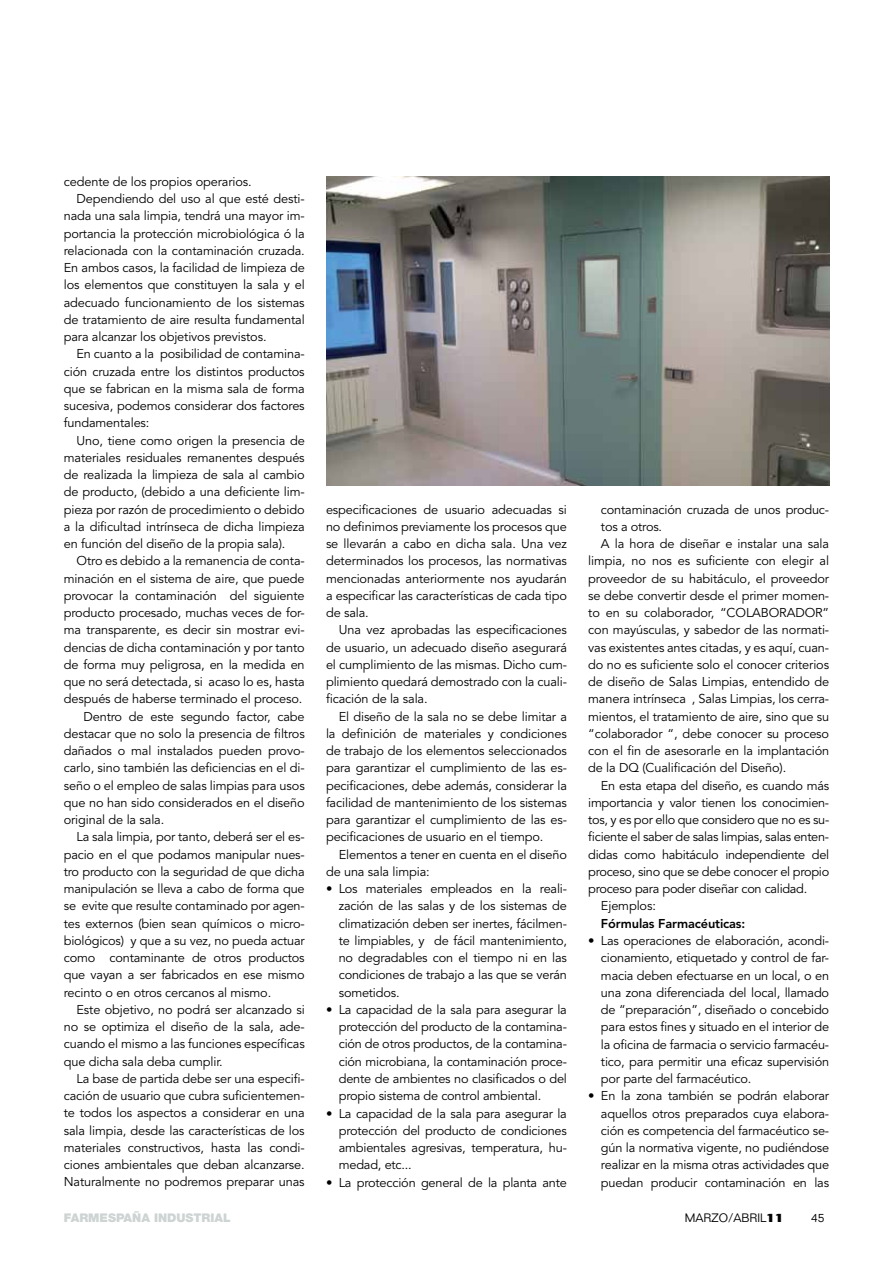
<style>
.page{position:relative;width:893px;height:1263px;background:#fff}
.page>*{position:absolute;margin:0;border:0;box-sizing:border-box;transform-origin:0 0}
.t1{font:12.75px/17.2px "Avenir";letter-spacing:-.01em;color:#000;text-align:justify}
.t2{font:800 12.75px "Avenir";letter-spacing:-.01em;color:#000}
.t3{font:900 12px "Helvetica Neue";color:#cdd4d3}
.t4{font:300 12px "Folio";color:#000}
.s1{font-weight:800}
</style>
<div class="page">
<img style="left:326px;top:176px;width:503px;height:309px">
<p class="t1" style="left:64px;top:173px;width:189px">cedente de los propios operarios.</p>
<p class="t1" style="left:77px;top:190px;width:230px">Dependiendo del uso al que esté desti-</p>
<p class="t1" style="left:64px;top:208px;width:242px">nada una sala limpia, tendrá una mayor im-</p>
<p class="t1" style="left:64px;top:225px;width:242px">portancia la protección microbiológica ó la</p>
<p class="t1" style="left:64px;top:242px;width:242px">relacionada con la contaminación cruzada.</p>
<p class="t1" style="left:64px;top:259px;width:242px">En ambos casos, la facilidad de limpieza de</p>
<p class="t1" style="left:64px;top:277px;width:242px">los elementos que constituyen la sala y el</p>
<p class="t1" style="left:64px;top:294px;width:242px">adecuado funcionamiento de los sistemas</p>
<p class="t1" style="left:64px;top:311px;width:242px">de tratamiento de aire resulta fundamental</p>
<p class="t1" style="left:64px;top:328px;width:204px">para alcanzar los objetivos previstos.</p>
<p class="t1" style="left:77px;top:346px;width:230px">En cuanto a la posibilidad de contamina-</p>
<p class="t1" style="left:64px;top:363px;width:242px">ción cruzada entre los distintos productos</p>
<p class="t1" style="left:64px;top:380px;width:242px">que se fabrican en la misma sala de forma</p>
<p class="t1" style="left:64px;top:397px;width:242px">sucesiva, podemos considerar dos factores</p>
<p class="t1" style="left:64px;top:415px;width:87px">fundamentales:</p>
<p class="t1" style="left:77px;top:432px;width:230px">Uno, tiene como origen la presencia de</p>
<p class="t1" style="left:64px;top:449px;width:242px">materiales residuales remanentes después</p>
<p class="t1" style="left:64px;top:466px;width:242px">de realizada la limpieza de sala al cambio</p>
<p class="t1" style="left:64px;top:484px;width:242px">de producto, (debido a una deficiente lim-</p>
<p class="t1" style="left:64px;top:501px;width:242px">pieza por razón de procedimiento o debido</p>
<p class="t1" style="left:64px;top:518px;width:242px">a la dificultad intrínseca de dicha limpieza</p>
<p class="t1" style="left:64px;top:535px;width:223px">en función del diseño de la propia sala).</p>
<p class="t1" style="left:77px;top:553px;width:230px">Otro es debido a la remanencia de conta-</p>
<p class="t1" style="left:64px;top:570px;width:242px">minación en el sistema de aire, que puede</p>
<p class="t1" style="left:64px;top:587px;width:242px">provocar la contaminación del siguiente</p>
<p class="t1" style="left:64px;top:604px;width:242px">producto procesado, muchas veces de for-</p>
<p class="t1" style="left:64px;top:622px;width:242px">ma transparente, es decir sin mostrar evi-</p>
<p class="t1" style="left:64px;top:639px;width:242px">dencias de dicha contaminación y por tanto</p>
<p class="t1" style="left:64px;top:656px;width:242px">de forma muy peligrosa, en la medida en</p>
<p class="t1" style="left:64px;top:673px;width:242px">que no será detectada, si acaso lo es, hasta</p>
<p class="t1" style="left:64px;top:691px;width:240px">después de haberse terminado el proceso.</p>
<p class="t1" style="left:83px;top:708px;width:223px">Dentro de este segundo factor, cabe</p>
<p class="t1" style="left:64px;top:725px;width:242px">destacar que no solo la presencia de filtros</p>
<p class="t1" style="left:64px;top:742px;width:242px">dañados o mal instalados pueden provo-</p>
<p class="t1" style="left:64px;top:760px;width:242px">carlo, sino también las deficiencias en el di-</p>
<p class="t1" style="left:64px;top:777px;width:242px">seño o el empleo de salas limpias para usos</p>
<p class="t1" style="left:64px;top:794px;width:242px">que no han sido considerados en el diseño</p>
<p class="t1" style="left:64px;top:811px;width:102px">original de la sala.</p>
<p class="t1" style="left:77px;top:829px;width:230px">La sala limpia, por tanto, deberá ser el es-</p>
<p class="t1" style="left:64px;top:846px;width:242px">pacio en el que podamos manipular nues-</p>
<p class="t1" style="left:64px;top:863px;width:242px">tro producto con la seguridad de que dicha</p>
<p class="t1" style="left:64px;top:880px;width:242px">manipulación se lleva a cabo de forma que</p>
<p class="t1" style="left:64px;top:898px;width:242px">se evite que resulte contaminado por agen-</p>
<p class="t1" style="left:64px;top:915px;width:242px">tes externos (bien sean químicos o micro-</p>
<p class="t1" style="left:64px;top:932px;width:242px">biológicos) y que a su vez, no pueda actuar</p>
<p class="t1" style="left:64px;top:949px;width:242px">como contaminante de otros productos</p>
<p class="t1" style="left:64px;top:967px;width:242px">que vayan a ser fabricados en ese mismo</p>
<p class="t1" style="left:64px;top:984px;width:209px">recinto o en otros cercanos al mismo.</p>
<p class="t1" style="left:77px;top:1001px;width:230px">Este objetivo, no podrá ser alcanzado si</p>
<p class="t1" style="left:64px;top:1018px;width:242px">no se optimiza el diseño de la sala, ade-</p>
<p class="t1" style="left:64px;top:1036px;width:242px">cuando el mismo a las funciones específicas</p>
<p class="t1" style="left:64px;top:1053px;width:161px">que dicha sala deba cumplir.</p>
<p class="t1" style="left:77px;top:1070px;width:230px">La base de partida debe ser una especifi-</p>
<p class="t1" style="left:64px;top:1087px;width:242px">cación de usuario que cubra suficientemen-</p>
<p class="t1" style="left:64px;top:1105px;width:242px">te todos los aspectos a considerar en una</p>
<p class="t1" style="left:64px;top:1122px;width:242px">sala limpia, desde las características de los</p>
<p class="t1" style="left:64px;top:1139px;width:242px">materiales constructivos, hasta las condi-</p>
<p class="t1" style="left:64px;top:1156px;width:242px">ciones ambientales que deban alcanzarse.</p>
<p class="t1" style="left:64px;top:1174px;width:242px">Naturalmente no podremos preparar unas</p>
<p class="t1" style="left:326px;top:501px;width:242px">especificaciones de usuario adecuadas si no definimos previamente los procesos que se llevarán a cabo en dicha sala. Una vez determinados los procesos, las normativas mencionadas anteriormente nos ayudarán a especificar las características de cada tipo de sala.</p>
<p class="t1" style="left:326px;top:622px;width:242px;text-indent:13px">Una vez aprobadas las especificaciones de usuario, un adecuado diseño asegurará el cumplimiento de las mismas. Dicho cum&shy;plimiento quedará demostrado con la cuali&shy;ficación de la sala.</p>
<p class="t1" style="left:326px;top:708px;width:242px;text-indent:13px">El diseño de la sala no se debe limitar a la definición de materiales y condiciones de trabajo de los elementos seleccionados para garantizar el cumplimiento de las es&shy;pecificaciones, debe además, considerar la facilidad de mantenimiento de los sistemas para garantizar el cumplimiento de las es&shy;pecificaciones de usuario en el tiempo.</p>
<p class="t1" style="left:326px;top:846px;width:242px;text-indent:13px">Elementos a tener en cuenta en el diseño de una sala limpia:</p>
<p class="t1" style="left:339px;top:880px;width:230px;text-indent:-13px">• Los materiales empleados en la reali&shy;zación de las salas y de los sistemas de climatización deben ser inertes, fácilmen&shy;te limpiables, y de fácil mantenimiento, no degradables con el tiempo ni en las condiciones de trabajo a las que se verán sometidos.</p>
<p class="t1" style="left:339px;top:1001px;width:230px;text-indent:-13px">• La capacidad de la sala para asegurar la protección del producto de la contamina&shy;ción de otros productos, de la contamina&shy;ción microbiana, la contaminación proce&shy;dente de ambientes no clasificados o del propio sistema de control ambiental.</p>
<p class="t1" style="left:339px;top:1105px;width:230px;text-indent:-13px">• La capacidad de la sala para asegurar la protección del producto de condiciones ambientales agresivas, temperatura, hu&shy;medad, etc...</p>
<p class="t1" style="left:326px;top:1174px;width:242px">• La protección general de la planta ante</p>
<p class="t1" style="left:601px;top:501px;width:230px">contaminación cruzada de unos produc-</p>
<p class="t1" style="left:601px;top:518px;width:63px">tos a otros.</p>
<p class="t1" style="left:601px;top:535px;width:230px">A la hora de diseñar e instalar una sala</p>
<p class="t1" style="left:588px;top:553px;width:242px">limpia, no nos es suficiente con elegir al</p>
<p class="t1" style="left:588px;top:570px;width:242px">proveedor de su habitáculo, el proveedor</p>
<p class="t1" style="left:588px;top:587px;width:242px">se debe convertir desde el primer momen-</p>
<p class="t1" style="left:588px;top:604px;width:242px">to en su colaborador, “COLABORADOR”</p>
<p class="t1" style="left:588px;top:622px;width:242px">con mayúsculas, y sabedor de las normati-</p>
<p class="t1" style="left:588px;top:639px;width:242px">vas existentes antes citadas, y es aquí, cuan-</p>
<p class="t1" style="left:588px;top:656px;width:242px">do no es suficiente solo el conocer criterios</p>
<p class="t1" style="left:588px;top:673px;width:242px">de diseño de Salas Limpias, entendido de</p>
<p class="t1" style="left:588px;top:691px;width:242px">manera intrínseca , Salas Limpias, los cerra-</p>
<p class="t1" style="left:588px;top:708px;width:242px">mientos, el tratamiento de aire, sino que su</p>
<p class="t1" style="left:588px;top:725px;width:242px">“colaborador “, debe conocer su proceso</p>
<p class="t1" style="left:588px;top:742px;width:242px">con el fin de asesorarle en la implantación</p>
<p class="t1" style="left:588px;top:760px;width:200px">de la DQ (Cualificación del Diseño).</p>
<p class="t1" style="left:601px;top:777px;width:230px">En esta etapa del diseño, es cuando más</p>
<p class="t1" style="left:588px;top:794px;width:242px">importancia y valor tienen los conocimien-</p>
<p class="t1" style="left:588px;top:811px;width:242px">tos, y es por ello que considero que no es su-</p>
<p class="t1" style="left:588px;top:829px;width:242px">ficiente el saber de salas limpias, salas enten-</p>
<p class="t1" style="left:588px;top:846px;width:242px">didas como habitáculo independiente del</p>
<p class="t1" style="left:588px;top:863px;width:242px">proceso, sino que se debe conocer el propio</p>
<p class="t1" style="left:588px;top:880px;width:221px">proceso para poder diseñar con calidad.</p>
<p class="t1" style="left:601px;top:898px;width:56px">Ejemplos:</p>
<p class="t2" style="left:601px;top:916px;width:146px">Fórmulas Farmacéuticas:</p>
<p class="t1" style="left:601px;top:932px;width:230px;text-indent:-13px">• Las operaciones de elaboración, acondi&shy;cionamiento, etiquetado y control de far&shy;macia deben efectuarse en un local, o en una zona diferenciada del local, llamado de “preparación”, diseñado o concebido para estos fines y situado en el interior de la oficina de farmacia o servicio farmacéu&shy;tico, para permitir una eficaz supervisión por parte del farmacéutico.</p>
<p class="t1" style="left:601px;top:1087px;width:230px;text-indent:-13px">• En la zona también se podrán elaborar aquellos otros preparados cuya elabora&shy;ción es competencia del farmacéutico se&shy;gún la normativa vigente, no pudiéndose realizar en la misma otras actividades que puedan producir contaminación en las</p>
<p class="t3" style="left:64px;top:1211px;width:168px">FARMESPAÑA INDUSTRIAL</p>
<p class="t4" style="left:685px;top:1211px;width:101px">MARZO/ABRIL<span class="s1">11</span></p>
<p class="t4" style="left:811px;top:1211px;width:15px">45</p>
</div>
